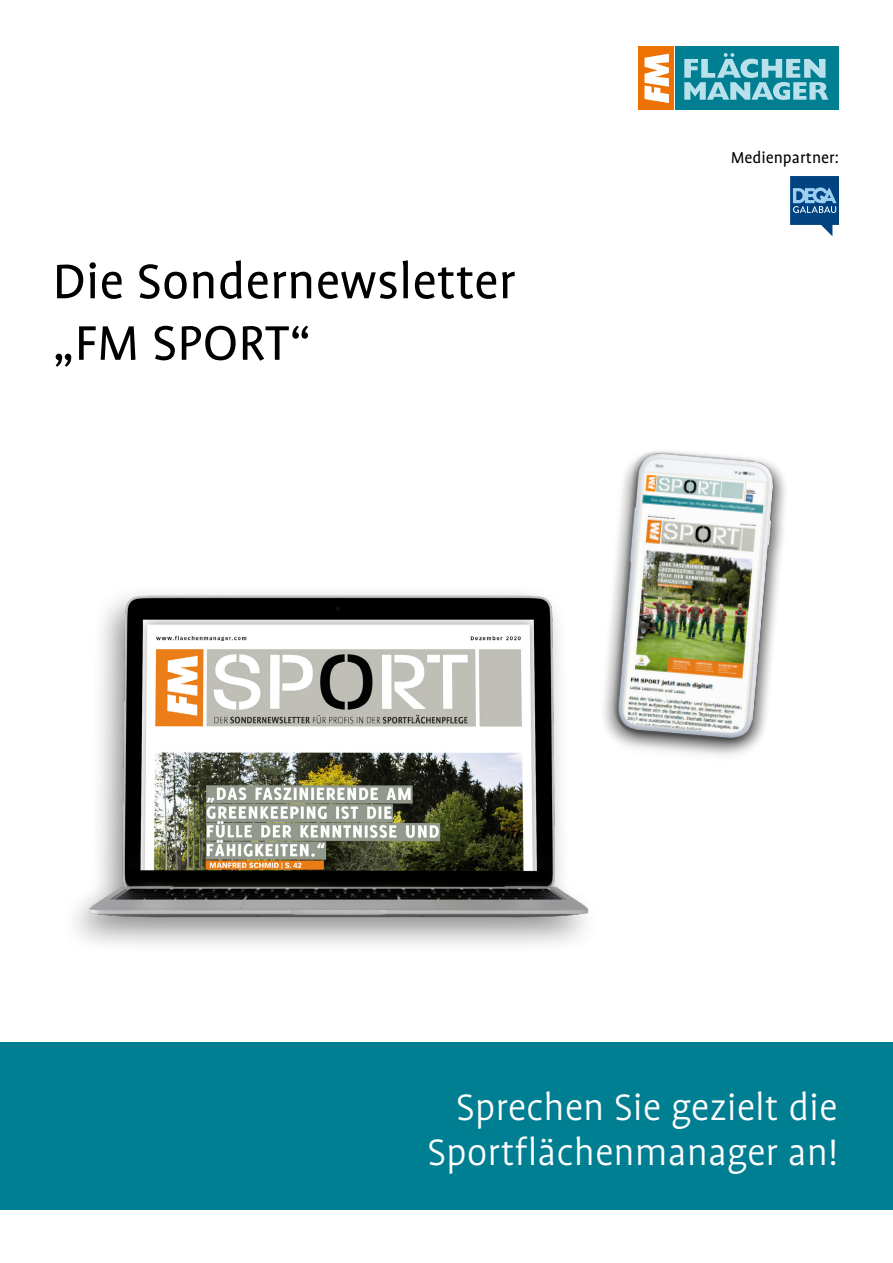
<style>
.page{position:relative;width:893px;height:1263px;background:#fff}
.page>*{position:absolute;margin:0;border:0;box-sizing:border-box;transform-origin:0 0}
._02_headline{font:55.5px/61.5px "UV Profile";color:#000}
.Titel_Bereichcopy{font:300 42px/45px "UV Profile";color:#fff;text-align:right}
.Copy_alle_Spalten{font:18px "UV Profile";color:#000}
</style>
<div class="page">
<div style="left:0;top:1042px;width:893px;height:168px;background:#007e92"></div>
<img style="left:75px;top:594px;width:514px;height:351px">
<div style="left:638px;top:47px;width:56px;height:63px;background:linear-gradient(to bottom,#fff,#fff)"></div>
<div style="left:675px;top:47px;width:164px;height:63px;background:#007e92"></div>
<div style="left:638px;top:47px;width:35px;height:63px;background:#ee7203"></div>
<svg style="left:644px;top:54px;width:25px;height:49px"></svg>
<svg style="left:684px;top:53px;width:144px;height:47px"></svg>
<svg style="left:790px;top:176px;width:49px;height:60px"></svg>
<img style="left:578px;top:451px;width:207px;height:325px">
<p class="_02_headline" style="left:52px;top:251px;width:465px">Die Sondernewsletter „FM SPORT“</p>
<p class="Copy_alle_Spalten" style="left:731px;top:149px;width:110px">Medienpartner:</p>
<p class="Titel_Bereichcopy" style="left:427px;top:1085px;width:412px">Sprechen Sie gezielt die<br>Sportflächenmanager an!</p>
</div>
